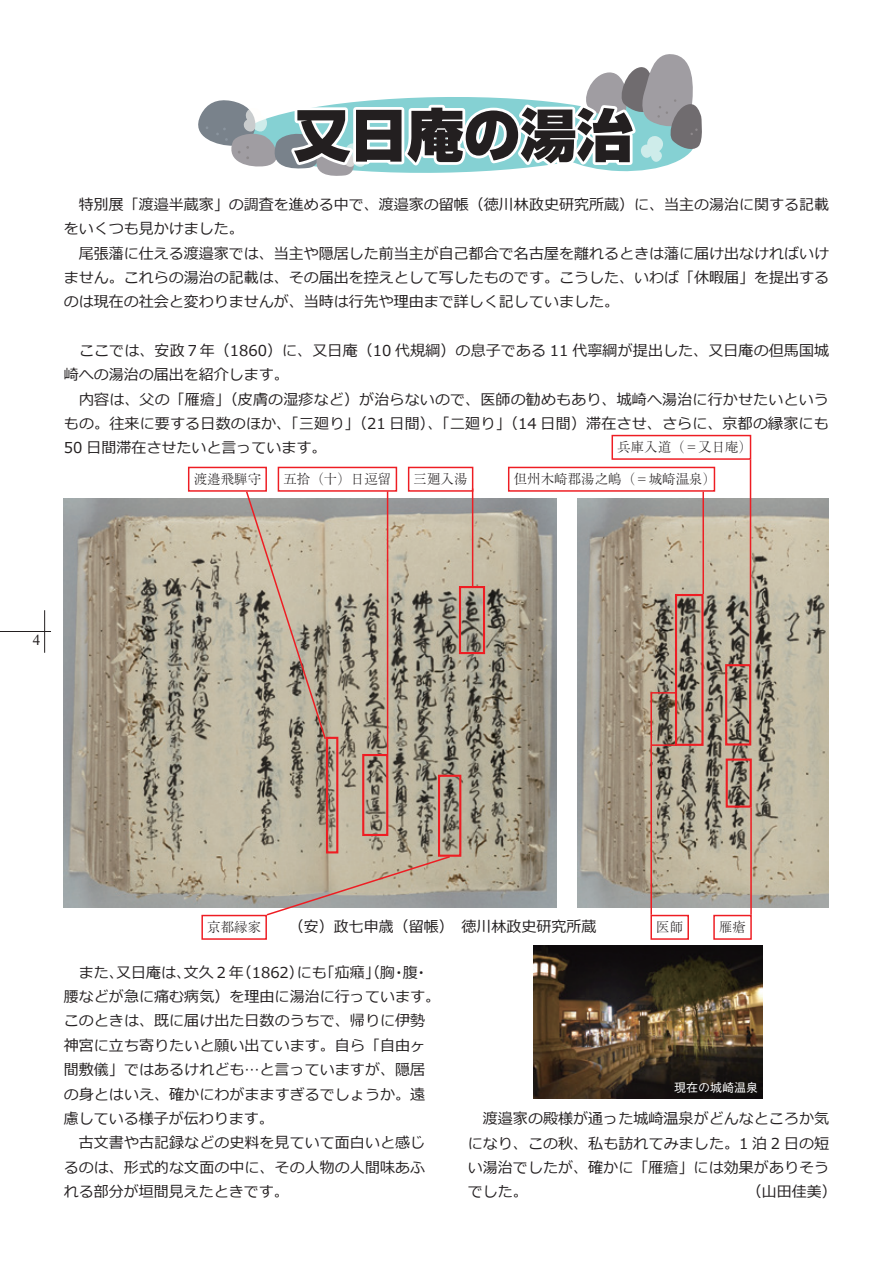
<style>
.page{position:relative;width:893px;height:1263px;background:#fff}
.page>*{position:absolute;margin:0;border:0;box-sizing:border-box;transform-origin:0 0}
.t1{font:900 56.7px "Shin Go Pr 5";color:#231f20}
.t2{font:15px/24.3px "Meiryo";letter-spacing:.005em;color:#231f20;text-align:justify}
.t3{font:15px "Times New Roman";color:#231f20}
.t4{font:300 13.5px "Ryumin Pro";color:#231f20}
.t5{font:500 12px "Gothic BBB Pro";color:#fff}
</style>
<div class="page">
<hr style="left:0;top:631px;width:51px;height:1px;background:#231f20">
<hr style="left:44px;top:610px;width:1px;height:43px;background:#231f20">
<svg style="left:198px;top:54px;width:504px;height:122px"></svg>
<img style="left:64px;top:499px;width:492px;height:409px">
<img style="left:578px;top:499px;width:251px;height:409px">
<div style="left:326px;top:737px;width:12px;height:116px;border:2px solid #ee1d23"></div>
<div style="left:188px;top:467px;width:79px;height:25px;border:1px solid #ee1d23"></div>
<svg style="left:245px;top:490px;width:82px;height:251px;background:#b3a998"></svg>
<div style="left:362px;top:754px;width:26px;height:82px;border:2px solid #ee1d23"></div>
<div style="left:278px;top:467px;width:119px;height:25px;border:1px solid #ee1d23"></div>
<hr style="left:387px;top:491px;width:1px;height:263px;background:#ee1d23">
<div style="left:408px;top:467px;width:65px;height:25px;border:1px solid #ee1d23"></div>
<div style="left:459px;top:586px;width:26px;height:68px;border:2px solid #ee1d23"></div>
<hr style="left:472px;top:488px;width:1px;height:98px;background:#ee1d23">
<div style="left:201px;top:915px;width:66px;height:25px;border:1px solid #ee1d23"></div>
<div style="left:438px;top:775px;width:23px;height:82px;border:2px solid #ee1d23"></div>
<svg style="left:265px;top:855px;width:187px;height:62px;background:#c1b7a8"></svg>
<div style="left:650px;top:915px;width:39px;height:25px;border:1px solid #ee1d23"></div>
<div style="left:650px;top:692px;width:27px;height:54px;border:2px solid #ee1d23"></div>
<hr style="left:650px;top:745px;width:2px;height:170px;background:#ee1d23">
<div style="left:713px;top:915px;width:39px;height:25px;border:1px solid #ee1d23"></div>
<div style="left:726px;top:758px;width:26px;height:50px;border:2px solid #ee1d23"></div>
<hr style="left:750px;top:808px;width:2px;height:107px;background:#ee1d23">
<div style="left:611px;top:435px;width:140px;height:25px;border:1px solid #ee1d23"></div>
<div style="left:725px;top:664px;width:26px;height:81px;border:2px solid #ee1d23"></div>
<hr style="left:750px;top:460px;width:1px;height:204px;background:#ee1d23">
<div style="left:508px;top:467px;width:207px;height:25px;border:1px solid #ee1d23"></div>
<div style="left:675px;top:594px;width:29px;height:152px;border:2px solid #ee1d23"></div>
<hr style="left:702px;top:492px;width:2px;height:102px;background:#ee1d23">
<img style="left:534px;top:945px;width:229px;height:153px">
<p class="t1" style="left:294px;top:90px;width:341px">又日庵の湯治</p>
<p class="t2" style="left:64px;top:193px;width:767px">　特別展「渡邉半蔵家」の調査を進める中で、渡邉家の留帳（徳川林政史研究所蔵）に、当主の湯治に関する記載をいくつも見かけました。</p>
<p class="t2" style="left:64px;top:242px;width:767px">　尾張藩に仕える渡邉家では、当主や隠居した前当主が自己都合で名古屋を離れるときは藩に届け出なければいけません。これらの湯治の記載は、その届出を控えとして写したものです。こうした、いわば「休暇届」を提出するのは現在の社会と変わりませんが、当時は行先や理由まで詳しく記していました。</p>
<p class="t2" style="left:64px;top:339px;width:767px">　ここでは、安政７年（1860）に、又日庵（10 代規綱）の息子である 11 代寧綱が提出した、又日庵の但馬国城崎への湯治の届出を紹介します。</p>
<p class="t2" style="left:64px;top:388px;width:766px">　内容は、父の「雁瘡」（皮膚の湿疹など）が治らないので、医師の勧めもあり、城崎へ湯治に行かせたいというもの。往来に要する日数のほか、「三廻り」（21 日間）、「二廻り」（14 日間）滞在させ、さらに、京都の縁家にも50 日間滞在させたいと言っています。</p>
<p class="t4" style="left:617px;top:437px;width:136px">兵庫入道（＝又日庵）</p>
<p class="t4" style="left:514px;top:469px;width:204px">但州木崎郡湯之嶋（＝城崎温泉）</p>
<p class="t4" style="left:194px;top:469px;width:69px">渡邉飛騨守</p>
<p class="t4" style="left:283px;top:469px;width:109px">五拾（十）日逗留</p>
<p class="t4" style="left:414px;top:469px;width:56px">三廻入湯</p>
<p class="t3" style="left:33px;top:629px;width:9px">4</p>
<p class="t2" style="left:289px;top:915px;width:309px">（安）政七申歳（留帳）　徳川林政史研究所蔵</p>
<p class="t4" style="left:207px;top:917px;width:55px">京都縁家</p>
<p class="t4" style="left:656px;top:917px;width:28px">医師</p>
<p class="t4" style="left:719px;top:917px;width:28px">雁瘡</p>
<p class="t2" style="left:64px;top:961px;width:378px;text-align:left">　また、又日庵は、文久２年（1862）にも「疝癪」（胸・腹・腰などが急に痛む病気）を理由に湯治に行っています。このときは、既に届け出た日数のうちで、帰りに伊勢神宮に立ち寄りたいと願い出ています。自ら「自由ヶ間敷儀」ではあるけれども…と言っていますが、隠居の身とはいえ、確かにわがまますぎるでしょうか。遠慮している様子が伝わります。</p>
<p class="t2" style="left:64px;top:1131px;width:363px">　古文書や古記録などの史料を見ていて面白いと感じるのは、形式的な文面の中に、その人物の人間味あふれる部分が垣間見えたときです。</p>
<p class="t5" style="left:674px;top:1078px;width:85px">現在の城崎温泉</p>
<p class="t2" style="left:468px;top:1107px;width:363px">　渡邉家の殿様が通った城崎温泉がどんなところか気になり、この秋、私も訪れてみました。1 泊 2 日の短い湯治でしたが、確かに「雁瘡」には効果がありそうでした。</p>
<p class="t2" style="left:747px;top:1180px;width:91px">（山田佳美）</p>
</div>
